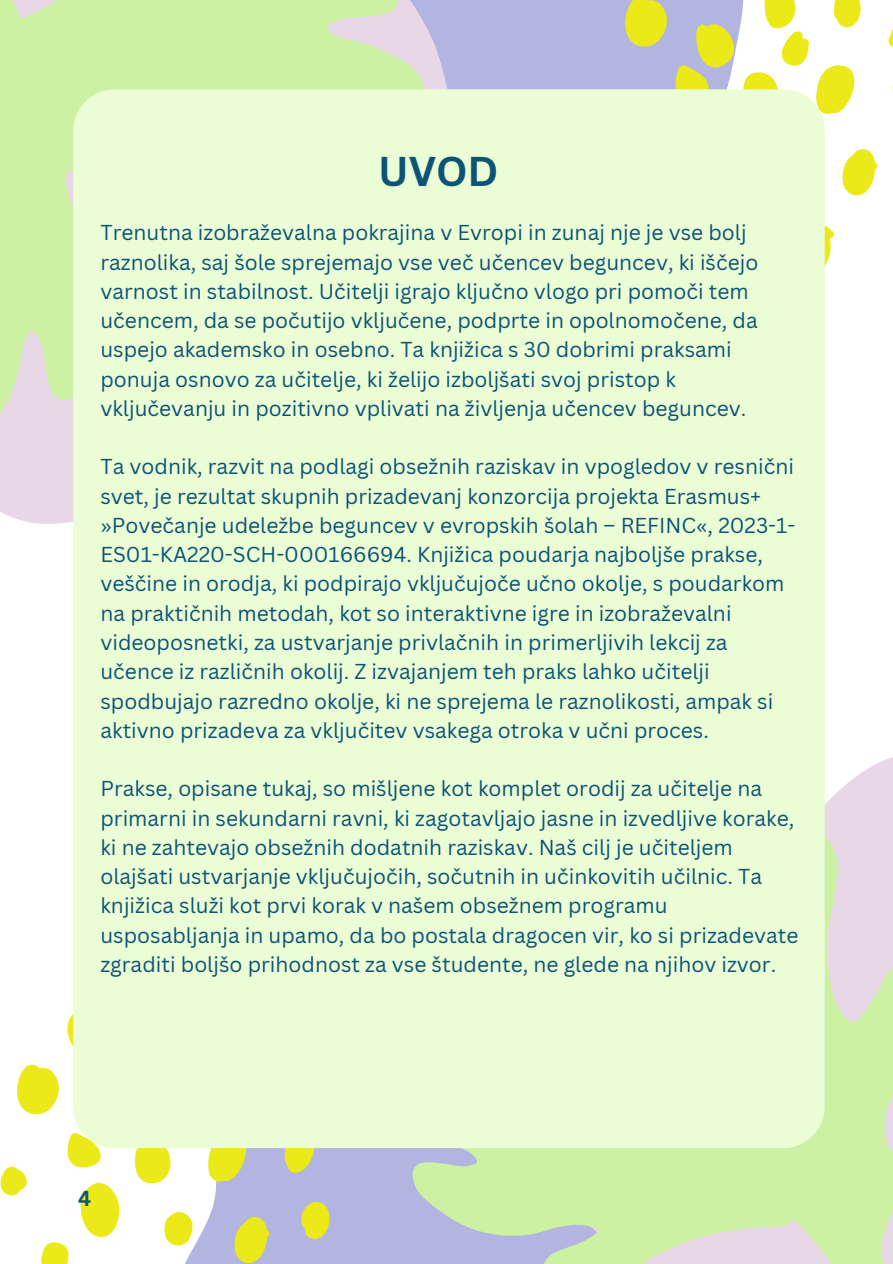
<style>
.page{position:relative;width:893px;height:1264px;background:#fff}
.page>*{position:absolute;margin:0;border:0;box-sizing:border-box;transform-origin:0 0}
.t1{font:700 40.5px "Canva Sans";color:#0c5376}
.t2{font:21px/29.2px "Canva Sans";color:#0c5376}
.t3{font:700 21px "Canva Sans";color:#0c5376}
</style>
<div class="page">
<svg style="left:824px;top:718px;width:68px;height:74px"></svg>
<svg style="left:804px;top:792px;width:88px;height:471px;background:#d8e7bf"></svg>
<div style="left:473px;top:0;width:109px;height:89px;background:#b1b5df"></div>
<svg style="left:359px;top:1148px;width:445px;height:115px;background:#c7dfb7"></svg>
<svg style="left:258px;top:0;width:215px;height:89px;background:#cddfbd"></svg>
<svg style="left:0;top:0;width:258px;height:478px;background:#d0edac"></svg>
<svg style="left:0;top:1014px;width:330px;height:249px"></svg>
<svg style="left:582px;top:0;width:310px;height:275px"></svg>
<div style="left:73px;top:89px;width:751px;height:1059px;background:#eafdd4"></div>
<p class="t1" style="left:378px;top:143px;width:122px">UVOD</p>
<p class="t2" style="left:100px;top:217px;width:659px">Trenutna izobraževalna pokrajina v Evropi in zunaj nje je vse bolj raznolika, saj šole sprejemajo vse več učencev beguncev, ki iščejo varnost in stabilnost. Učitelji igrajo ključno vlogo pri pomoči tem učencem, da se počutijo vključene, podprte in opolnomočene, da uspejo akademsko in osebno. Ta knjižica s 30 dobrimi praksami ponuja osnovo za učitelje, ki želijo izboljšati svoj pristop k vključevanju in pozitivno vplivati na življenja učencev beguncev.</p>
<p class="t2" style="left:100px;top:451px;width:696px">Ta vodnik, razvit na podlagi obsežnih raziskav in vpogledov v resnični svet, je rezultat skupnih prizadevanj konzorcija projekta Erasmus+ »Povečanje udeležbe beguncev v evropskih šolah – REFINC«, 2023-1- ES01-KA220-SCH-000166694. Knjižica poudarja najboljše prakse, veščine in orodja, ki podpirajo vključujoče učno okolje, s poudarkom na praktičnih metodah, kot so interaktivne igre in izobraževalni videoposnetki, za ustvarjanje privlačnih in primerljivih lekcij za učence iz različnih okolij. Z izvajanjem teh praks lahko učitelji spodbujajo razredno okolje, ki ne sprejema le raznolikosti, ampak si aktivno prizadeva za vključitev vsakega otroka v učni proces.</p>
<p class="t2" style="left:100px;top:773px;width:699px">Prakse, opisane tukaj, so mišljene kot komplet orodij za učitelje na primarni in sekundarni ravni, ki zagotavljajo jasne in izvedljive korake, ki ne zahtevajo obsežnih dodatnih raziskav. Naš cilj je učiteljem olajšati ustvarjanje vključujočih, sočutnih in učinkovitih učilnic. Ta knjižica služi kot prvi korak v našem obsežnem programu usposabljanja in upamo, da bo postala dragocen vir, ko si prizadevate zgraditi boljšo prihodnost za vse študente, ne glede na njihov izvor.</p>
<p class="t3" style="left:78px;top:1183px;width:15px">4</p>
</div>
